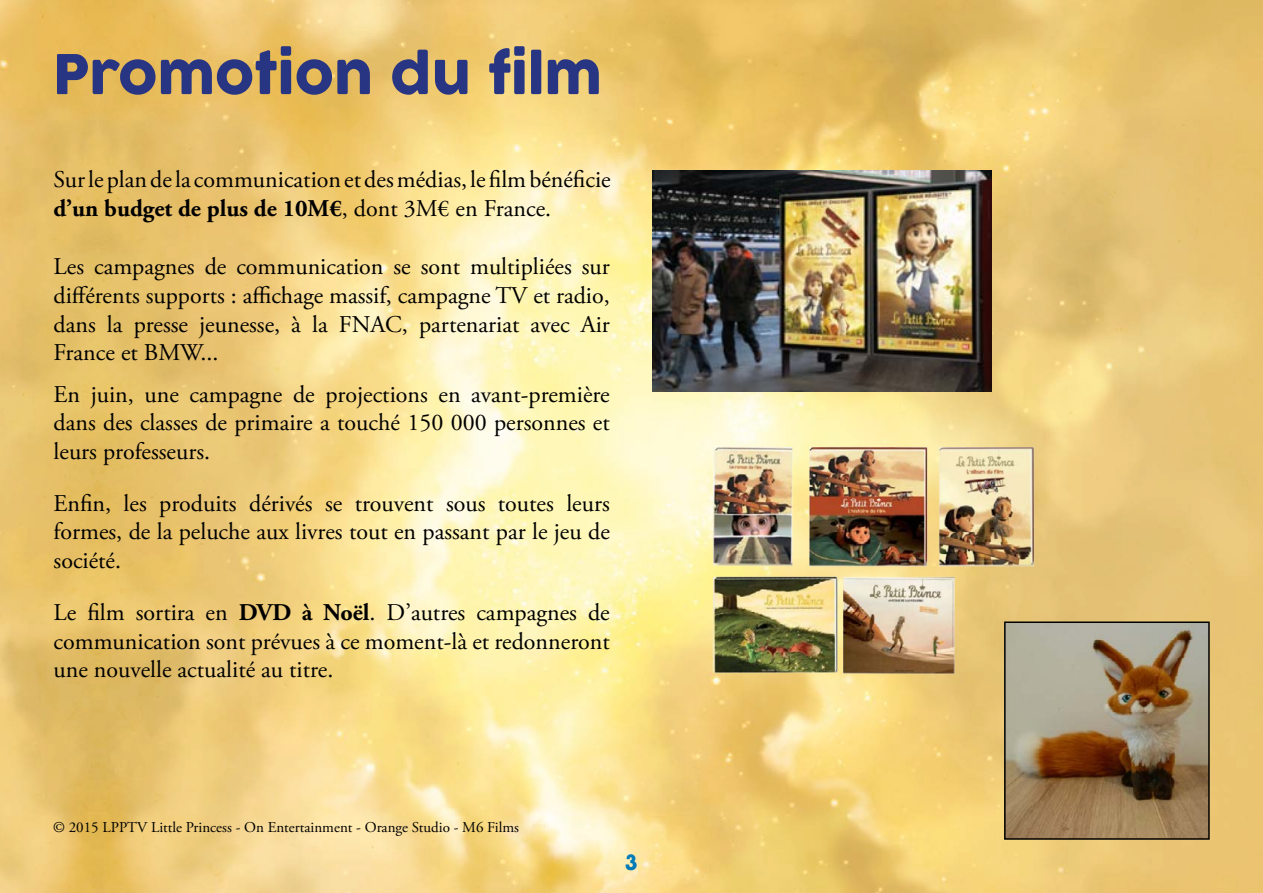
<style>
.page{position:relative;width:1263px;height:893px;background:#fff}
.page>*{position:absolute;margin:0;border:0;box-sizing:border-box;transform-origin:0 0}
.t1{font:54px "COCOGOOSE";color:#283583}
.t2{font:24px/28.8px "Adobe Garamond Pro";color:#000;text-align:justify}
.t3{font:21px "COCOGOOSE";color:#007bb7}
.t4{font:15px "Adobe Garamond Pro";color:#000}
.s1{font-weight:700}
</style>
<div class="page">
<img style="left:0;top:0;width:1263px;height:893px">
<img style="left:702px;top:432px;width:353px;height:261px">
<img style="left:1007px;top:624px;width:200px;height:213px">
<div style="left:1004px;top:621px;width:206px;height:219px;border:2px solid #000"></div>
<img style="left:653px;top:170px;width:338px;height:221px">
<h1 class="t1" style="left:53px;top:34px;width:550px">Promotion du film</h1>
<p class="t2" style="left:54px;top:166px;width:559px">Sur le plan de la communication et des médias, le film bénéficie <span class="s1">d’un budget de plus de 10M€</span>, dont 3M€ en France.</p>
<p class="t2" style="left:54px;top:253px;width:558px">Les campagnes de communication se sont multipliées sur différents supports : affichage massif, campagne TV et radio, dans la presse jeunesse, à la FNAC, partenariat avec Air France et BMW...</p>
<p class="t2" style="left:54px;top:380px;width:558px">En juin, une campagne de projections en avant-première dans des classes de primaire a touché 150 000 personnes et leurs professeurs.</p>
<p class="t2" style="left:54px;top:489px;width:558px">Enfin, les produits dérivés se trouvent sous toutes leurs formes, de la peluche aux livres tout en passant par le jeu de société.</p>
<p class="t2" style="left:54px;top:599px;width:558px">Le film sortira en <span class="s1">DVD à Noël</span>. D’autres campagnes de communication sont prévues à ce moment-là et redonneront une nouvelle actualité au titre.</p>
<p class="t4" style="left:53px;top:818px;width:467px">© 2015 LPPTV Little Princess - On Entertainment - Orange Studio - M6 Films</p>
<p class="t3" style="left:625px;top:847px;width:14px">3</p>
</div>
